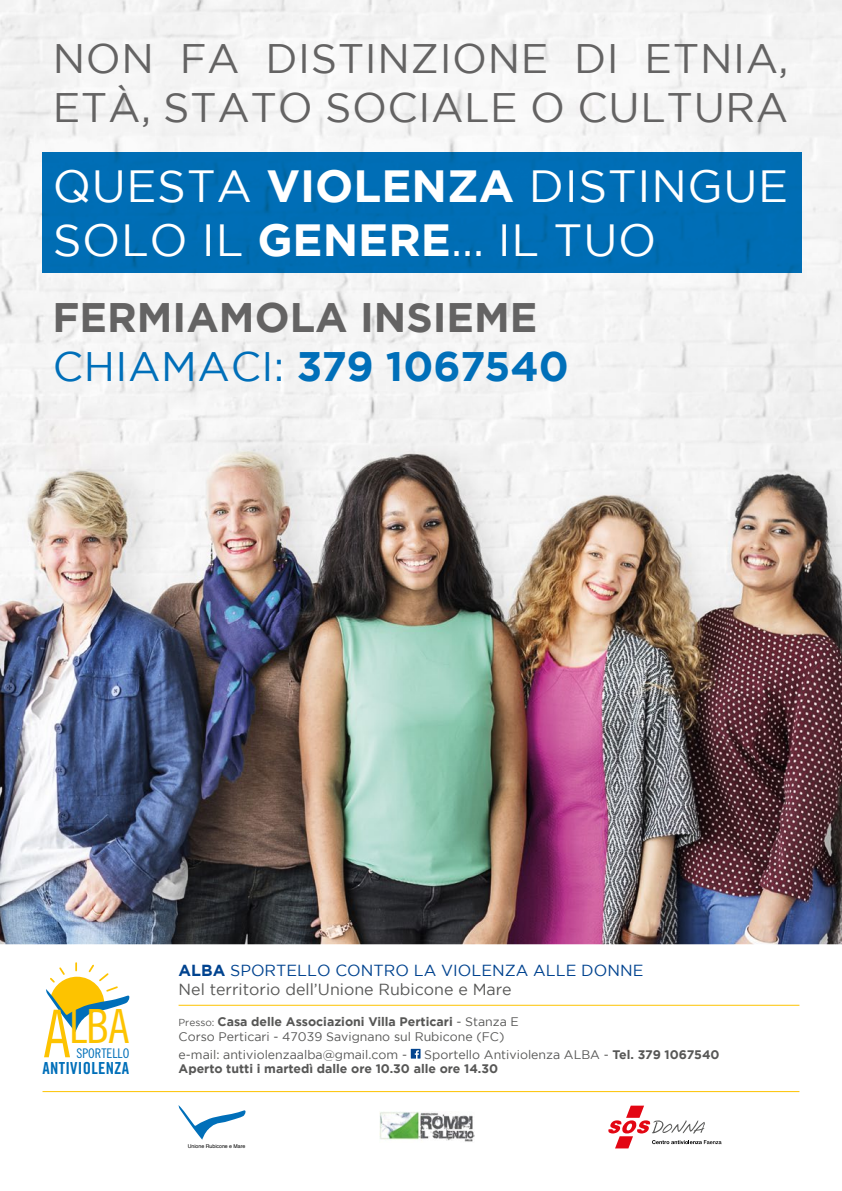
<style>
.page{position:relative;width:842px;height:1191px;background:#fff}
.page>*{position:absolute;margin:0;border:0;box-sizing:border-box;transform-origin:0 0}
.t1{font:47.1px "Trade Gothic LT Std Cn 18";color:#fdc300}
.t2{font:45px/54px "Gotham";letter-spacing:.015em;color:#fff}
.t3{font:41.2px/49.4px "Gotham";letter-spacing:.015em;color:#646363}
.t4{font:700 41.2px/49.4px "Gotham";color:#646363}
.t5{font:16.6px "Trade Gothic LT Std Bd Cn 20";letter-spacing:.015em;color:#006fb9}
.t6{font:16px/19.2px "Gotham";color:#575756}
.t7{font:13.3px "Trade Gothic LT Std Cn 18";color:#006fb9}
.t8{font:12.4px/14.8px "Gotham";color:#575756}
.t9{font:700 12.4px/14.8px "Gotham";color:#575756}
.t10{font:5.2px "Helvetica";color:#000}
.s1{font-weight:700}
.s2{font-weight:400;color:#006fb9}
.s3{color:#006fb9}
.s4{font-size:65.9px}
.s5{font-weight:700;color:#01438f}
.s6{color:#01438f}
.s7{font-size:10.1px}
.s8{font-weight:400}
</style>
<div class="page">
<img style="left:0;top:0;width:842px;height:944px">
<svg style="left:46px;top:963px;width:83px;height:69px"></svg>
<svg style="left:411px;top:1048px;width:10px;height:10px"></svg>
<hr style="left:179px;top:1005px;width:620px;height:1px;background:#fdc300">
<svg style="left:608px;top:1105px;width:113px;height:43px"></svg>
<svg style="left:179px;top:1105px;width:67px;height:34px"></svg>
<img style="left:379px;top:1111px;width:95px;height:31px">
<hr style="left:43px;top:1091px;width:756px;height:1px;background:#fdc300">
<div style="left:43px;top:153px;width:758px;height:120px;background:#006db4"></div>
<h3 class="t3" style="left:53px;top:33px;width:737px">NON FA DISTINZIONE DI ETNIA,<br>ETÀ, STATO SOCIALE O CULTURA</h3>
<h2 class="t2" style="left:53px;top:159px;width:737px">QUESTA <span class="s1">VIOLENZA</span> DISTINGUE<br>SOLO IL <span class="s1">GENERE</span>... IL TUO</h2>
<h3 class="t4" style="left:53px;top:291px;width:518px">FERMIAMOLA INSIEME<br><span class="s2">CHIAMACI:</span> <span class="s3">379 1067540</span></h3>
<h1 class="t1" style="left:43px;top:998px;width:87px"><span class="s4">A</span>LBA</h1>
<p class="t7" style="left:77px;top:1045px;width:54px">SPORTELLO</p>
<h3 class="t5" style="left:43px;top:1057px;width:88px">ANTIVIOLENZA</h3>
<p class="t6" style="left:179px;top:960px;width:466px"><span class="s5">ALBA</span> <span class="s6">SPORTELLO CONTRO LA VIOLENZA ALLE DONNE<br></span>Nel territorio dell’Unione Rubicone e Mare</p>
<p class="t8" style="left:179px;top:1014px;width:342px"><span class="s7">Presso:</span> <span class="s1">Casa delle Associazioni Villa Perticari</span> - Stanza E<br>Corso Perticari - 47039 Savignano sul Rubicone (FC)</p>
<p class="t8" style="left:179px;top:1046px;width:230px">e-mail: antiviolenzaalba@gmail.com -</p>
<p class="t9" style="left:179px;top:1046px;width:542px;text-indent:246px"><span class="s8">Sportello Antiviolenza ALBA -</span> Tel. 379 1067540<br>Aperto tutti i martedì dalle ore 10.30 alle ore 14.30</p>
<p class="t10" style="left:188px;top:1142px;width:59px">Unione Rubicone e Mare</p>
</div>
